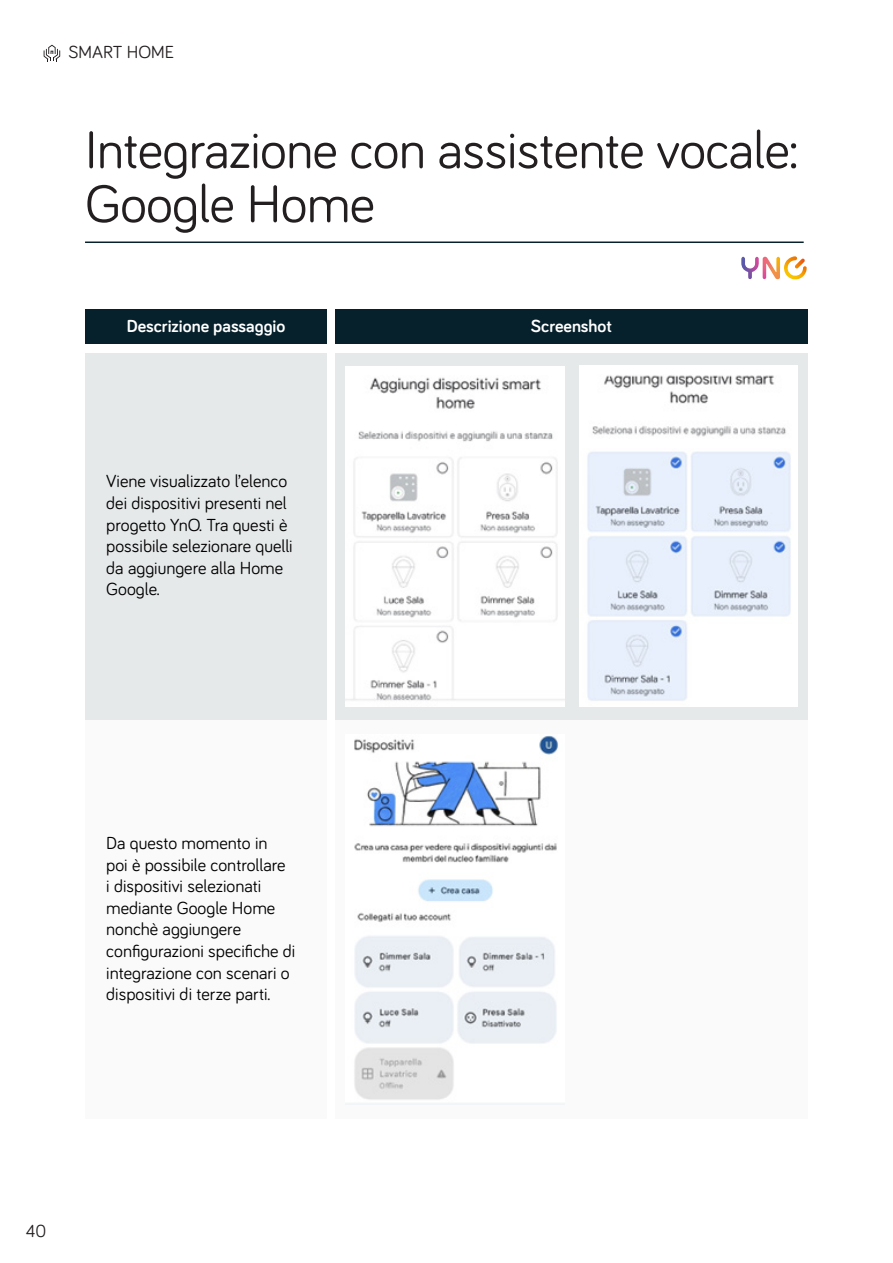
<style>
.page{position:relative;width:893px;height:1263px;background:#fff}
.page>*{position:absolute;margin:0;border:0;box-sizing:border-box;transform-origin:0 0}
.body{font:54px "Bariol";letter-spacing:-.01em;color:#231f20}
.t1{font:18px/21.6px "Bariol";color:#000}
.t2{font:700 18px "Bariol";color:#fff}
.t3{font:18px "Bariol";color:#231f20}
</style>
<div class="page">
<svg style="left:44px;top:45px;width:16px;height:16px"></svg>
<div style="left:85px;top:310px;width:242px;height:34px;background:#06212c"></div>
<div style="left:335px;top:310px;width:473px;height:34px;background:#06212c"></div>
<div style="left:85px;top:354px;width:242px;height:366px;background:#e6e9ea"></div>
<div style="left:85px;top:720px;width:242px;height:398px;background:#fafafa"></div>
<div style="left:335px;top:354px;width:473px;height:366px;background:#e6e9ea"></div>
<div style="left:335px;top:720px;width:473px;height:398px;background:#fafafa"></div>
<img style="left:345px;top:366px;width:219px;height:340px">
<img style="left:579px;top:366px;width:219px;height:340px">
<img style="left:354px;top:735px;width:204px;height:365px">
<img style="left:763px;top:257px;width:17px;height:22px">
<img style="left:784px;top:256px;width:23px;height:23px">
<img style="left:741px;top:256px;width:18px;height:23px">
<svg style="left:795px;top:259px;width:10px;height:10px"></svg>
<hr style="left:85px;top:241px;width:719px;height:2px;background:#06212c">
<p class="t3" style="left:68px;top:39px;width:107px">SMART HOME</p>
<p class="body" style="left:85px;top:113px;width:714px">Integrazione con assistente vocale:</p>
<p class="body" style="left:85px;top:167px;width:291px">Google Home</p>
<p class="t2" style="left:127px;top:314px;width:160px">Descrizione passaggio</p>
<p class="t2" style="left:531px;top:314px;width:83px">Screenshot</p>
<p class="t1" style="left:106px;top:470px;width:188px">Viene visualizzato l’elenco dei dispositivi presenti nel progetto YnO. Tra questi è possibile selezionare quelli da aggiungere alla Home<br>Google.</p>
<p class="t1" style="left:106px;top:831px;width:191px">Da questo momento in<br>poi è possibile controllare<br>i dispositivi selezionati mediante Google Home nonchè aggiungere configurazioni specifiche di integrazione con scenari o dispositivi di terze parti.</p>
<p class="t3" style="left:26px;top:1219px;width:22px">40</p>
</div>
